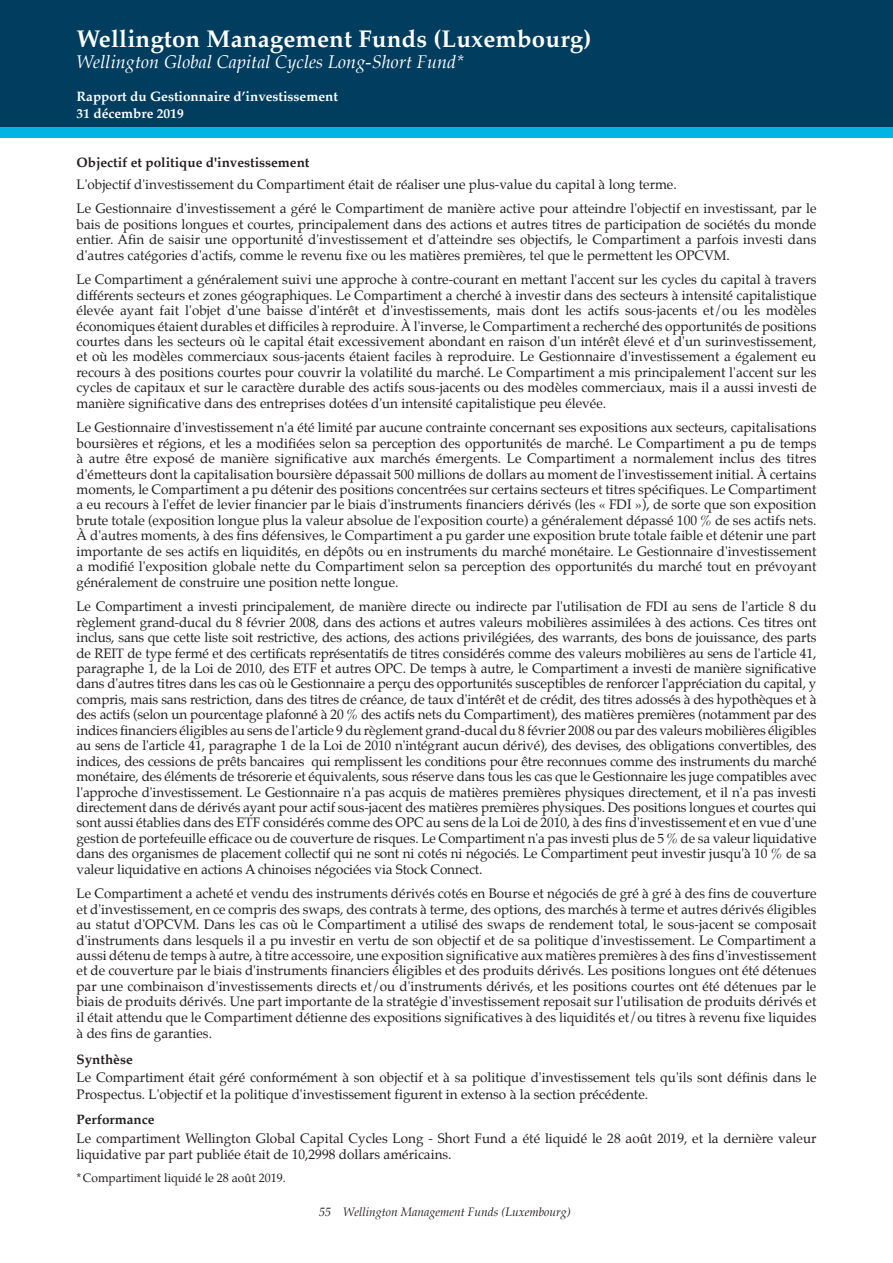
<style>
.page{position:relative;width:893px;height:1263px;background:#fff}
.page>*{position:absolute;margin:0;border:0;box-sizing:border-box;transform-origin:0 0}
.t1{font:700 24px "Palatino";letter-spacing:.005em;color:#fff}
.t2{font:italic 18px "Palatino";letter-spacing:.005em;color:#fff}
.t3{font:13.5px/15.5px "Palatino";color:#231f20;text-align:justify}
.t4{font:700 13.5px "Palatino";color:#231f20}
.t5{font:700 13.5px/16.5px "Palatino";color:#fff}
.t6{font:italic 12px "Palatino";color:#231f20}
.t7{font:12px "Palatino";color:#231f20}
</style>
<div class="page">
<div style="left:0;top:0;width:893px;height:128px;background:#003d5f"></div>
<div style="left:0;top:128px;width:893px;height:10px;background:#00b5e3"></div>
<h1 class="t1" style="left:77px;top:18px;width:516px">Wellington Management Funds (Luxembourg)</h1>
<h2 class="t2" style="left:77px;top:46px;width:388px">Wellington Global Capital Cycles Long-Short Fund*</h2>
<p class="t5" style="left:77px;top:88px;width:263px">Rapport du Gestionnaire d’investissement<br>31 décembre 2019</p>
<p class="t4" style="left:77px;top:151px;width:234px">Objectif et politique d'investissement</p>
<p class="t3" style="left:77px;top:172px;width:741px;line-height:24.5px">L'objectif d'investissement du Compartiment était de réaliser une plus-value du capital à long terme.<br>Le Gestionnaire d'investissement a géré le Compartiment de manière active pour atteindre l'objectif en investissant, par le</p>
<p class="t3" style="left:77px;top:216px;width:741px">bais de positions longues et courtes, principalement dans des actions et autres titres de participation de sociétés du monde entier. Afin de saisir une opportunité d'investissement et d'atteindre ses objectifs, le Compartiment a parfois investi dans d'autres catégories d'actifs, comme le revenu fixe ou les matières premières, tel que le permettent les OPCVM.</p>
<p class="t3" style="left:77px;top:272px;width:741px">Le Compartiment a généralement suivi une approche à contre-courant en mettant l'accent sur les cycles du capital à travers différents secteurs et zones géographiques. Le Compartiment a cherché à investir dans des secteurs à intensité capitalistique élevée ayant fait l'objet d'une baisse d'intérêt et d'investissements, mais dont les actifs sous-jacents et/ou les modèles économiques étaient durables et difficiles à reproduire. À l'inverse, le Compartiment a recherché des opportunités de positions courtes dans les secteurs où le capital était excessivement abondant en raison d'un intérêt élevé et d'un surinvestissement, et où les modèles commerciaux sous-jacents étaient faciles à reproduire. Le Gestionnaire d'investissement a également eu recours à des positions courtes pour couvrir la volatilité du marché. Le Compartiment a mis principalement l'accent sur les cycles de capitaux et sur le caractère durable des actifs sous-jacents ou des modèles commerciaux, mais il a aussi investi de manière significative dans des entreprises dotées d'un intensité capitalistique peu élevée.</p>
<p class="t3" style="left:77px;top:420px;width:741px">Le Gestionnaire d'investissement n'a été limité par aucune contrainte concernant ses expositions aux secteurs, capitalisations boursières et régions, et les a modifiées selon sa perception des opportunités de marché. Le Compartiment a pu de temps à autre être exposé de manière significative aux marchés émergents. Le Compartiment a normalement inclus des titres d'émetteurs dont la capitalisation boursière dépassait 500 millions de dollars au moment de l'investissement initial. À certains moments, le Compartiment a pu détenir des positions concentrées sur certains secteurs et titres spécifiques. Le Compartiment a eu recours à l'effet de levier financier par le biais d'instruments financiers dérivés (les « FDI »), de sorte que son exposition brute totale (exposition longue plus la valeur absolue de l'exposition courte) a généralement dépassé 100 % de ses actifs nets.<br>À d'autres moments, à des fins défensives, le Compartiment a pu garder une exposition brute totale faible et détenir une part importante de ses actifs en liquidités, en dépôts ou en instruments du marché monétaire. Le Gestionnaire d'investissement a modifié l'exposition globale nette du Compartiment selon sa perception des opportunités du marché tout en prévoyant généralement de construire une position nette longue.</p>
<p class="t3" style="left:77px;top:599px;width:741px">Le Compartiment a investi principalement, de manière directe ou indirecte par l'utilisation de FDI au sens de l'article 8 du règlement grand-ducal du 8 février 2008, dans des actions et autres valeurs mobilières assimilées à des actions. Ces titres ont inclus, sans que cette liste soit restrictive, des actions, des actions privilégiées, des warrants, des bons de jouissance, des parts de REIT de type fermé et des certificats représentatifs de titres considérés comme des valeurs mobilières au sens de l'article 41, paragraphe 1, de la Loi de 2010, des ETF et autres OPC. De temps à autre, le Compartiment a investi de manière significative dans d'autres titres dans les cas où le Gestionnaire a perçu des opportunités susceptibles de renforcer l'appréciation du capital, y compris, mais sans restriction, dans des titres de créance, de taux d'intérêt et de crédit, des titres adossés à des hypothèques et à des actifs (selon un pourcentage plafonné à 20 % des actifs nets du Compartiment), des matières premières (notamment par des indices financiers éligibles au sens de l'article 9 du règlement grand-ducal du 8 février 2008 ou par des valeurs mobilières éligibles au sens de l'article 41, paragraphe 1 de la Loi de 2010 n'intégrant aucun dérivé), des devises, des obligations convertibles, des indices, des cessions de prêts bancaires qui remplissent les conditions pour être reconnues comme des instruments du marché monétaire, des éléments de trésorerie et équivalents, sous réserve dans tous les cas que le Gestionnaire les juge compatibles avec l'approche d'investissement. Le Gestionnaire n'a pas acquis de matières premières physiques directement, et il n'a pas investi directement dans de dérivés ayant pour actif sous-jacent des matières premières physiques. Des positions longues et courtes qui sont aussi établies dans des ETF considérés comme des OPC au sens de la Loi de 2010, à des fins d'investissement et en vue d'une gestion de portefeuille efficace ou de couverture de risques. Le Compartiment n'a pas investi plus de 5 % de sa valeur liquidative dans des organismes de placement collectif qui ne sont ni cotés ni négociés. Le Compartiment peut investir jusqu'à 10 % de sa valeur liquidative en actions A chinoises négociées via Stock Connect.</p>
<p class="t3" style="left:77px;top:886px;width:741px">Le Compartiment a acheté et vendu des instruments dérivés cotés en Bourse et négociés de gré à gré à des fins de couverture et d'investissement, en ce compris des swaps, des contrats à terme, des options, des marchés à terme et autres dérivés éligibles au statut d'OPCVM. Dans les cas où le Compartiment a utilisé des swaps de rendement total, le sous-jacent se composait d'instruments dans lesquels il a pu investir en vertu de son objectif et de sa politique d'investissement. Le Compartiment a aussi détenu de temps à autre, à titre accessoire, une exposition significative aux matières premières à des fins d'investissement et de couverture par le biais d'instruments financiers éligibles et des produits dérivés. Les positions longues ont été détenues par une combinaison d'investissements directs et/ou d'instruments dérivés, et les positions courtes ont été détenues par le biais de produits dérivés. Une part importante de la stratégie d'investissement reposait sur l'utilisation de produits dérivés et il était attendu que le Compartiment détienne des expositions significatives à des liquidités et/ou titres à revenu fixe liquides à des fins de garanties.</p>
<p class="t4" style="left:77px;top:1048px;width:58px">Synthèse</p>
<p class="t3" style="left:77px;top:1069px;width:741px;line-height:16.5px">Le Compartiment était géré conformément à son objectif et à sa politique d'investissement tels qu'ils sont définis dans le<br>Prospectus. L'objectif et la politique d'investissement figurent in extenso à la section précédente.</p>
<p class="t4" style="left:77px;top:1108px;width:80px">Performance</p>
<p class="t3" style="left:77px;top:1130px;width:741px;line-height:16.5px">Le compartiment Wellington Global Capital Cycles Long - Short Fund a été liquidé le 28 août 2019, et la dernière valeur liquidative par part publiée était de 10,2998 dollars américains.</p>
<p class="t7" style="left:77px;top:1168px;width:211px">* Compartiment liquidé le 28 août 2019.</p>
<p class="t6" style="left:319px;top:1201px;width:253px">55 Wellington Management Funds (Luxembourg)</p>
</div>
